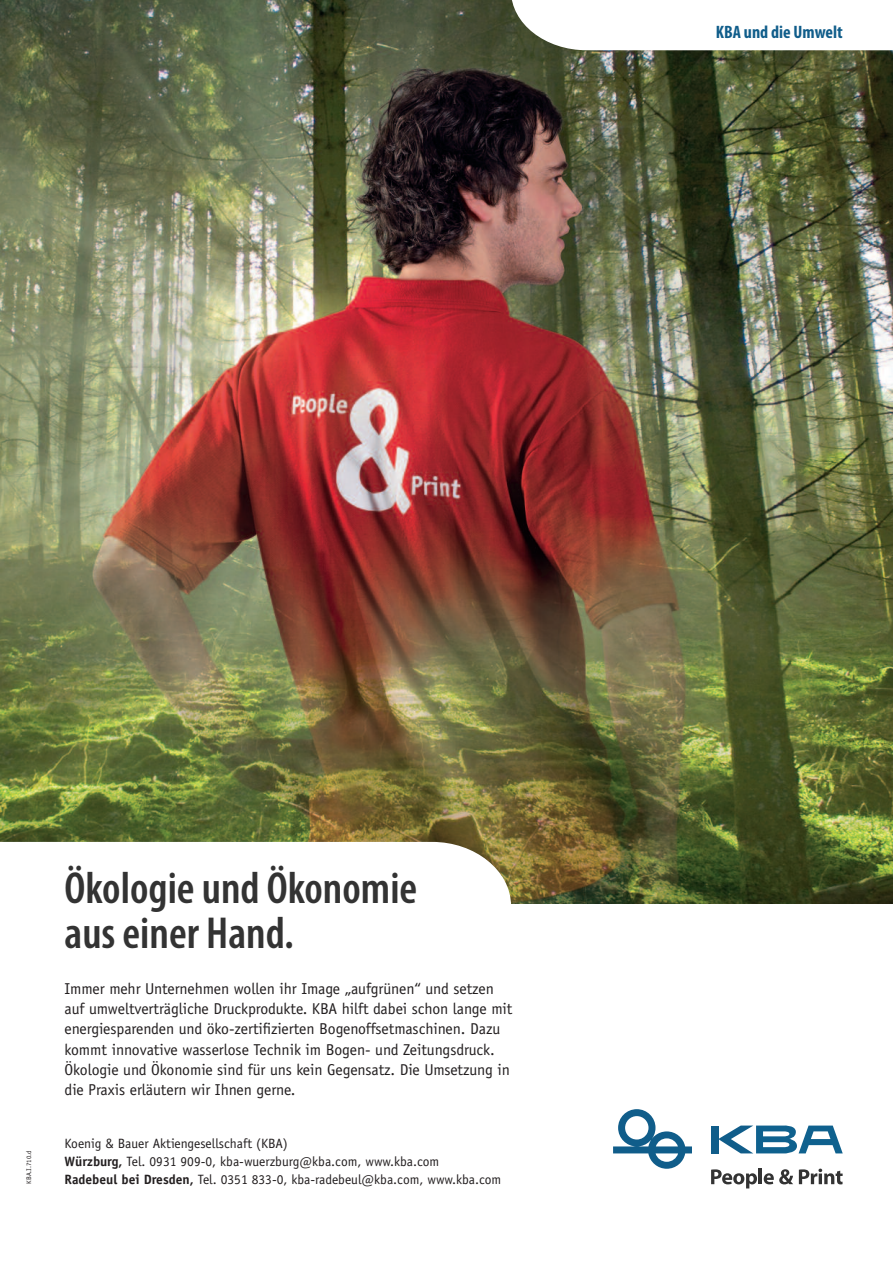
<style>
.page{position:relative;width:893px;height:1263px;background:#fff}
.page>*{position:absolute;margin:0;border:0;box-sizing:border-box;transform-origin:0 0}
.t1{font:45px/45px "Myriad Pro Semibold Cond+TEZCSF";color:#333}
.t2{font:18px "Myriad Pro Bold Cond+FIDXHT";color:#105d8a}
.t3{font:15.75px/20.2px "Officina Sans Book+HCGNHX";letter-spacing:-.005em;color:#231f20}
.t4{font:13.5px/18px "Officina Sans Book+HCGNHX";color:#231f20}
.t5{font:6.75px "Officina Sans Book+HCGNHX";color:#231f20}
.s1{font-family:"Officina Sans Bold+UMOTGY"}
</style>
<div class="page">
<img style="left:0;top:0;width:893px;height:903px">
<svg style="left:0;top:842px;width:511px;height:61px"></svg>
<div style="left:711px;top:1125px;width:7px;height:28px;background:#105d8a"></div>
<svg style="left:718px;top:1125px;width:125px;height:28px"></svg>
<svg style="left:613px;top:1109px;width:79px;height:60px"></svg>
<svg style="left:711px;top:1169px;width:46px;height:19px"></svg>
<hr style="left:759px;top:1169px;width:3px;height:15px;background:#333">
<svg style="left:764px;top:1169px;width:29px;height:15px"></svg>
<svg style="left:799px;top:1168px;width:44px;height:16px"></svg>
<svg style="left:511px;top:0;width:382px;height:50px"></svg>
<p class="t2" style="left:716px;top:26px;width:128px">KBA und die Umwelt</p>
<p class="t5" style="left:26px;top:1183px;width:34px;rotate:-90deg">KBA.I.710.d</p>
<h1 class="t1" style="left:65px;top:870px;width:354px">Ökologie und Ökonomie aus einer Hand.</h1>
<p class="t3" style="left:65px;top:980px;width:449px">Immer mehr Unternehmen wollen ihr Image „aufgrünen“ und setzen auf umweltverträgliche Druckprodukte. KBA hilft dabei schon lange mit energiesparenden und öko-zertifizierten Bogenoffsetmaschinen. Dazu kommt innovative wasserlose Technik im Bogen- und Zeitungsdruck.<br>Ökologie und Ökonomie sind für uns kein Gegensatz. Die Umsetzung in die Praxis erläutern wir Ihnen gerne.</p>
<p class="t4" style="left:65px;top:1135px;width:376px">Koenig &amp; Bauer Aktiengesellschaft (KBA)<br><span class="s1">Würzburg,</span> Tel. 0931 909-0, kba-wuerzburg@kba.com, www.kba.com</p>
<p class="t4" style="left:65px;top:1171px;width:438px"><span class="s1">Radebeul bei Dresden,</span> Tel. 0351 833-0, kba-radebeul@kba.com, www.kba.com</p>
</div>
